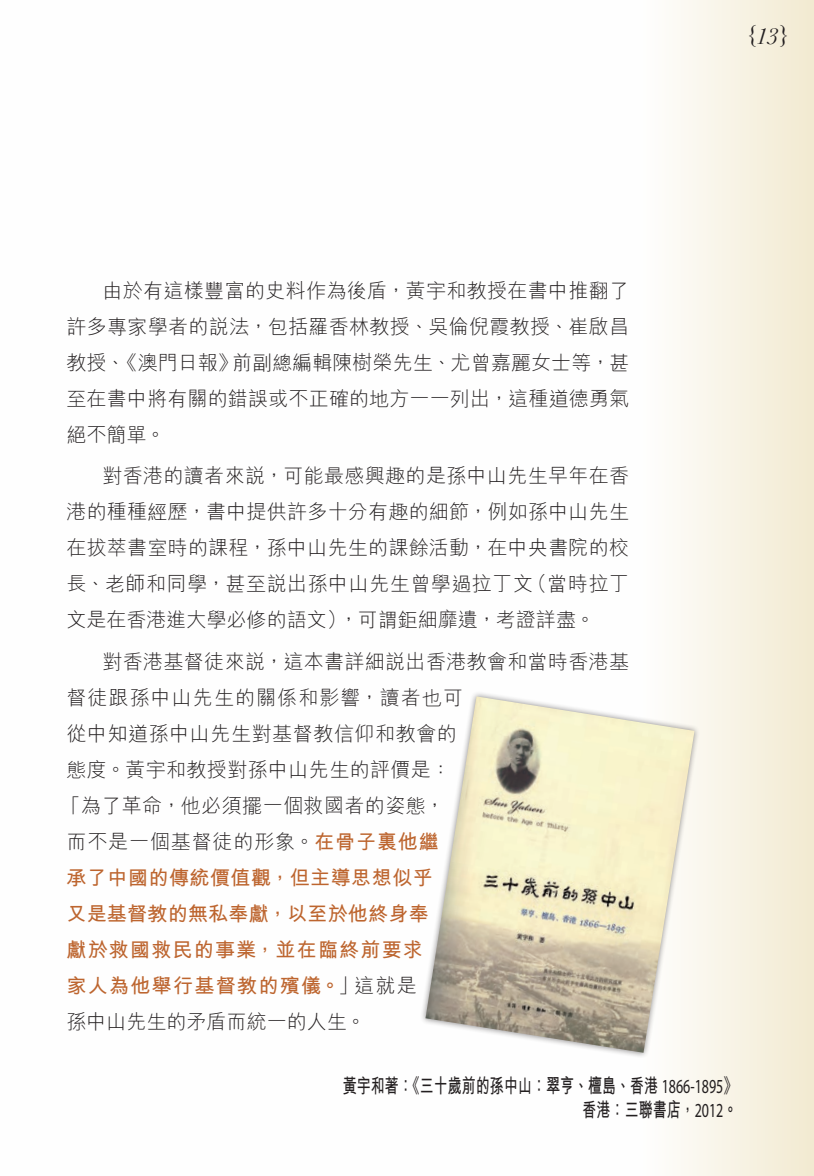
<style>
.page{position:relative;width:814px;height:1176px;background:#fff}
.page>*{position:absolute;margin:0;border:0;box-sizing:border-box;transform-origin:0 0}
._2012_number{font:italic 24px "Baskerville";color:#231f20}
._2012_newsletter_tex{font:300 20px/36px "M Hei HK";letter-spacing:.015em;color:#231f20;text-align:justify}
.t1{font:700 20px "M Hei HK";color:#231f20;scale:.7 1}
._2012_newsletter_tex-2{font:700 20px "M Hei HK";letter-spacing:.025em;color:#bd652f}
._2012_newsletter_tex-3{font:300 20px "M Hei HK";letter-spacing:.055em;color:#231f20}
._2012_newsletter_tex-4{font:300 20px "M Hei HK";letter-spacing:.045em;color:#231f20}
._2012_newsletter_tex-5{font:700 20px "M Hei HK";letter-spacing:.06em;color:#bd652f}
._2012_newsletter_tex-6{font:700 20px "M Hei HK";letter-spacing:.065em;color:#bd652f}
.s1{font-weight:700;color:#bd652f}
.s2{font-weight:300;color:#231f20}
.s3{font-family:"Myriad Pro";font-weight:400}
</style>
<div class="page">
<svg style="left:677px;top:0;width:136px;height:1176px;background:#f6f1e1"></svg>
<div style="left:419px;top:690px;width:280px;height:367px;background:#231f20;opacity:.5"></div>
<img style="left:425px;top:696px;width:269px;height:357px">
<p class="_2012_number" style="left:745px;top:21px;width:44px">{13}</p>
<p class="_2012_newsletter_tex" style="left:66px;top:272px;width:564px;text-indent:36px">由於有這樣豐富的史料作為後盾，黃宇和教授在書中推翻了許多專家學者的說法，包括羅香林教授、吳倫倪霞教授、崔啟昌教授、《澳門日報》前副總編輯陳樹榮先生、尤曾嘉麗女士等，甚至在書中將有關的錯誤或不正確的地方一一列出，這種道德勇氣絕不簡單。</p>
<p class="_2012_newsletter_tex" style="left:66px;top:457px;width:564px;text-indent:36px">對香港的讀者來說，可能最感興趣的是孫中山先生早年在香港的種種經歷，書中提供許多十分有趣的細節，例如孫中山先生在拔萃書室時的課程，孫中山先生的課餘活動，在中央書院的校長、老師和同學，甚至說出孫中山先生曾學過拉丁文（當時拉丁文是在香港進大學必修的語文），可謂鉅細靡遺，考證詳盡。</p>
<p class="_2012_newsletter_tex" style="left:102px;top:643px;width:528px">對香港基督徒來說，這本書詳細說出香港教會和當時香港基</p>
<p class="_2012_newsletter_tex-3" style="left:66px;top:684px;width:398px">督徒跟孫中山先生的關係和影響，讀者也可</p>
<p class="_2012_newsletter_tex" style="left:66px;top:715px;width:392px">從中知道孫中山先生對基督教信仰和教會的</p>
<p class="_2012_newsletter_tex" style="left:66px;top:751px;width:386px">態度。黃宇和教授對孫中山先生的評價是：</p>
<p class="_2012_newsletter_tex" style="left:60px;top:787px;width:386px">「為了革命，他必須擺一個救國者的姿態，</p>
<p class="_2012_newsletter_tex-4" style="left:66px;top:828px;width:373px">而不是一個基督徒的形象。<span class="s1">在骨子裏他繼</span></p>
<p class="_2012_newsletter_tex-2" style="left:66px;top:863px;width:368px">承了中國的傳統價值觀，但主導思想似乎</p>
<p class="_2012_newsletter_tex-2" style="left:66px;top:899px;width:363px">又是基督教的無私奉獻，以至於他終身奉</p>
<p class="_2012_newsletter_tex-5" style="left:66px;top:935px;width:358px">獻於救國救民的事業，並在臨終前要求</p>
<p class="_2012_newsletter_tex-6" style="left:66px;top:971px;width:351px">家人為他舉行基督教的殯儀。<span class="s2">」這就是</span></p>
<p class="_2012_newsletter_tex" style="left:66px;top:1003px;width:300px">孫中山先生的矛盾而統一的人生。</p>
<p class="t1" style="left:342px;top:1071px;width:565px">黃宇和著：《三十歲前的孫中山：翠亨、檀島、香港 <span class="s3">1866-1895</span>》</p>
<p class="t1" style="left:582px;top:1095px;width:223px">香港：三聯書店，<span class="s3">2012</span>。</p>
</div>
